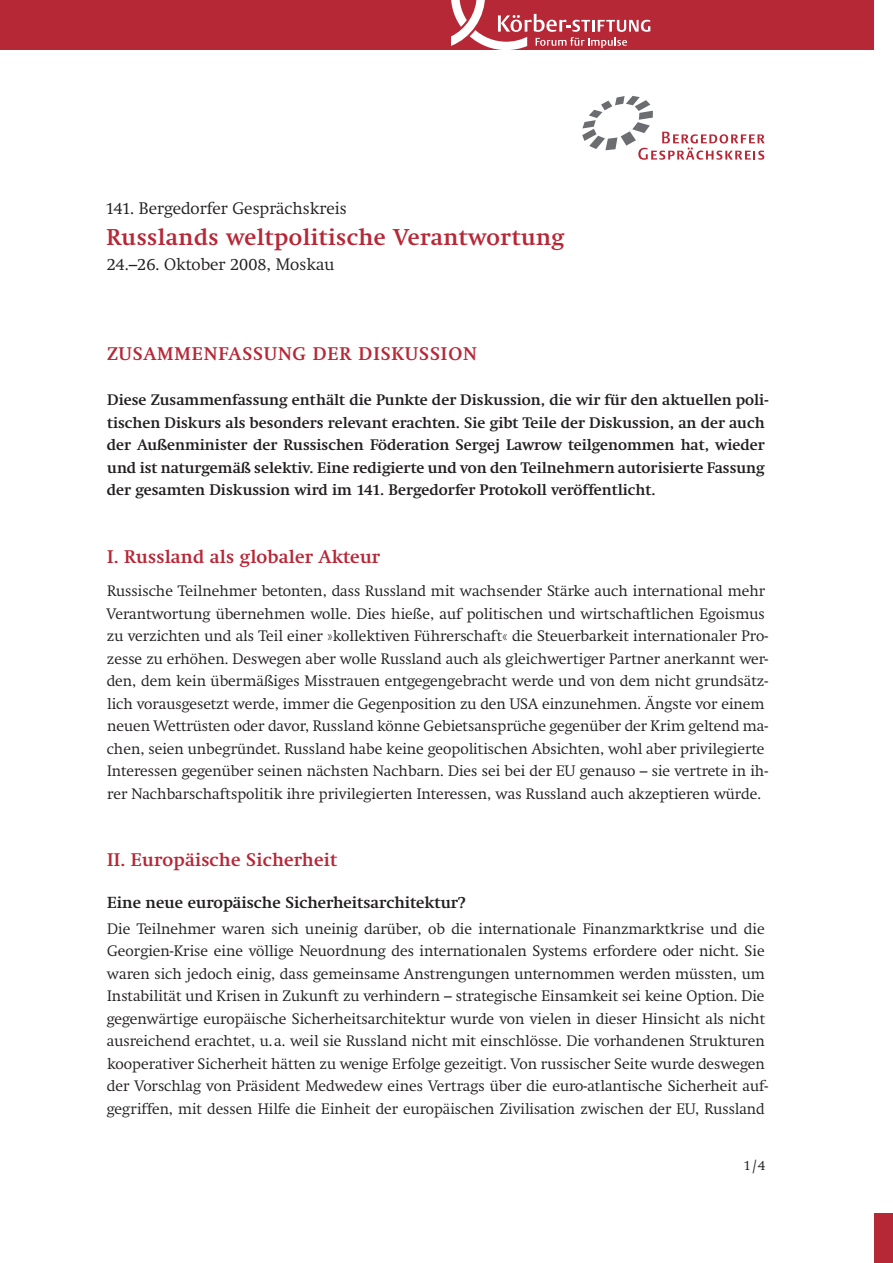
<style>
.page{position:relative;width:893px;height:1263px;background:#fff}
.page>*{position:absolute;margin:0;border:0;box-sizing:border-box;transform-origin:0 0}
.t1{font:700 22.5px "Swift T";letter-spacing:.02em;color:#b72837}
.t2{font:700 18px "Swift T";letter-spacing:.01em;color:#b72837}
.t3{font:700 18px "Swift T";letter-spacing:.05em;color:#b72837}
.t4{font:300 16.5px "Swift T";color:#231f20}
.t5{font:700 15.75px "Swift T";color:#231f20}
.t6{font:300 15px/22.5px "Swift T";color:#231f20}
.t7{font:700 15px/22.5px "Swift T";color:#231f20}
.t8{font:300 13.5px "Swift T";color:#231f20}
</style>
<div class="page">
<div style="left:0;top:0;width:874px;height:50px;background:#b72837"></div>
<div style="left:874px;top:1213px;width:19px;height:50px;background:#b72837"></div>
<svg style="left:451px;top:0;width:199px;height:50px"></svg>
<svg style="left:582px;top:96px;width:183px;height:64px"></svg>
<p class="t4" style="left:106px;top:199px;width:243px">141 . Bergedorfer Gesprächskreis</p>
<h1 class="t1" style="left:106px;top:224px;width:459px">Russlands weltpolitische Verantwortung</h1>
<p class="t4" style="left:107px;top:255px;width:229px">24.–26. Oktober 2008, Moskau</p>
<p class="t3" style="left:107px;top:343px;width:371px">Zusammenfassung der Diskussion</p>
<p class="t7" style="left:107px;top:389px;width:663px">Diese Zusammenfassung enthält die Punkte der Diskussion, die wir für den aktuellen poli&shy;tischen Diskurs als besonders relevant erachten. Sie gibt Teile der Diskussion, an der auch der Außenminister der Russischen Föderation S ergej Lawrow teilgenommen hat, wieder und ist naturgemäß selektiv. Eine redigierte und von den Teilnehmern autorisierte Fassung der gesamten Diskussion wird im 141. Bergedorfer Protokoll veröffentlicht.</p>
<p class="t2" style="left:107px;top:546px;width:274px">I. Russland als globaler Akteur</p>
<p class="t6" style="left:106px;top:580px;width:663px">Russische Teilnehmer betonten, dass Russland mit wachsender Stärke auch international mehr Verantwortung übernehmen wolle. Dies hieße, auf politischen und wirtschaftlichen Egoismus zu verzichten und als Teil einer »kollektiven Führerschaft« die Steuerbarkeit internationaler Pro&shy;zesse zu erhöhen. Deswegen aber wolle Russland auch als gleichwertiger Partner anerkannt wer&shy;den, dem kein übermäßiges Misstrauen entgegengebracht werde und von dem nicht grundsätz&shy;lich vorausgesetzt werde, immer die Gegenposition zu den USA einzunehmen. Ängste vor einem neuen Wettrüsten oder davor, Russland könne Gebietsansprüche gegenüber der Krim geltend ma&shy;chen, seien unbegründet. Russland habe keine geopolitischen Absichten, wohl aber privilegierte Interessen gegenüber seinen nächsten Nachbarn. Dies sei bei der EU genauso – sie vertrete in ih&shy;rer Nachbarschaftspolitik ihre privilegierten Interessen, was Russland auch akzeptieren würde.</p>
<p class="t2" style="left:107px;top:850px;width:232px">II . Europäische Sicherheit</p>
<p class="t5" style="left:107px;top:893px;width:360px">Eine neue europäische S icherheitsarchitektur?</p>
<p class="t6" style="left:107px;top:918px;width:663px">Die Teilnehmer waren sich uneinig darüber, ob die internationale Finanzmarktkrise und die Geor-gien-Krise eine völlige Neuordnung des internationalen Systems erfordere oder nicht. Sie waren sich jedoch einig, dass gemeinsame Anstrengungen unternommen werden müssten, um Instabilität und Krisen in Zukunft zu verhindern – strategische Einsamkeit sei keine Option. Die gegenwärtige europäische Sicherheitsarchitektur wurde von vielen in dieser Hinsicht als nicht ausreichend erachtet, u. a. weil sie Russland nicht mit einschlösse. Die vorhandenen Strukturen kooperativer Sicherheit hätten zu wenige Erfolge gezeitigt. Von russischer Seite wurde deswegen der Vorschlag von Präsident Medwedew eines Vertrags über die euro-atlantische Sicherheit auf&shy;gegriffen, mit dessen Hilfe die Einheit der europäischen Zivilisation zwischen der EU, Russland</p>
<p class="t8" style="left:753px;top:1158px;width:14px">/ 4</p>
</div>
